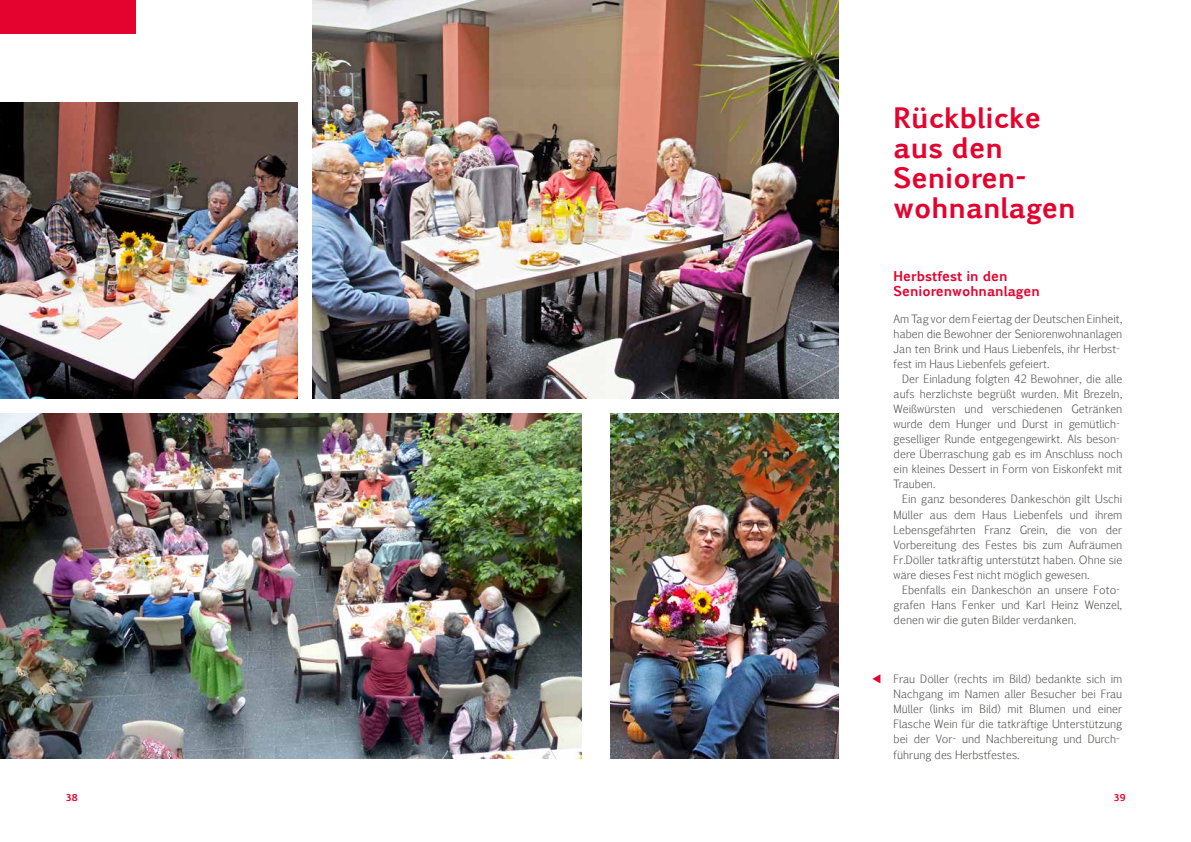
<style>
.page{position:relative;width:1191px;height:842px;background:#fff}
.page>*{position:absolute;margin:0;border:0;box-sizing:border-box;transform-origin:0 0}
.t1{font:700 27px/30px "Pigiarniq";color:#e4032e}
.t2{font:700 13px/15px "Pigiarniq";color:#e4032e}
.t3{font:300 11px/15px "Pigiarniq";color:#575756}
.t4{font:700 9px "Pigiarniq";color:#e4032e}
</style>
<div class="page">
<img style="left:610px;top:413px;width:228px;height:345px">
<img style="left:312px;top:0;width:526px;height:398px">
<img style="left:0;top:413px;width:581px;height:345px">
<img style="left:0;top:103px;width:297px;height:295px">
<div style="left:0;top:0;width:136px;height:34px;background:#e4032e"></div>
<h1 class="t1" style="left:893px;top:103px;width:183px">Rückblicke aus den<br>Senioren&shy;wohnanlagen</h1>
<p class="t2" style="left:893px;top:269px;width:148px">Herbstfest in den<br>Seniorenwohnanlagen</p>
<p class="t3" style="left:893px;top:311px;width:230px">Am Tag vor dem Feiertag der Deutschen Einheit, haben die Bewohner der Seniorenwohnanlagen Jan ten Brink und Haus Liebenfels, ihr Herbst&shy;fest im Haus Liebenfels gefeiert.</p>
<p class="t3" style="left:893px;top:371px;width:230px;text-indent:9px">Der Einladung folgten 42 Bewohner, die alle aufs herzlichste begrüßt wurden. Mit Brezeln, Weißwürsten und verschiedenen Getränken wurde dem Hunger und Durst in gemütlich&shy;geselliger Runde entgegengewirkt. Als beson&shy;dere Überraschung gab es im Anschluss noch ein kleines Dessert in Form von Eiskonfekt mit Trauben.</p>
<p class="t3" style="left:893px;top:491px;width:230px;text-align:justify;text-indent:9px">Ein ganz besonderes Dankeschön gilt Uschi Müller aus dem Haus Liebenfels und ihrem Lebensgefährten Franz Grein, die von der Vorbereitung des Festes bis zum Aufräumen Fr.Döller tatkräftig unterstützt haben. Ohne sie wäre dieses Fest nicht möglich gewesen.</p>
<p class="t3" style="left:893px;top:582px;width:230px;text-indent:9px">Ebenfalls ein Dankeschön an unsere Foto&shy;grafen Hans Fenker und Karl Heinz Wenzel, denen wir die guten Bilder verdanken.</p>
<p class="t3" style="left:893px;top:671px;width:230px">Frau Döller (rechts im Bild) bedankte sich im Nachgang im Namen aller Besucher bei Frau Müller (links im Bild) mit Blumen und einer Flasche Wein für die tatkräftige Unterstützung bei der Vor- und Nachbereitung und Durch&shy;führung des Herbstfestes.</p>
<p class="t4" style="left:66px;top:791px;width:13px">38</p>
<p class="t4" style="left:1114px;top:791px;width:13px">39</p>
</div>
